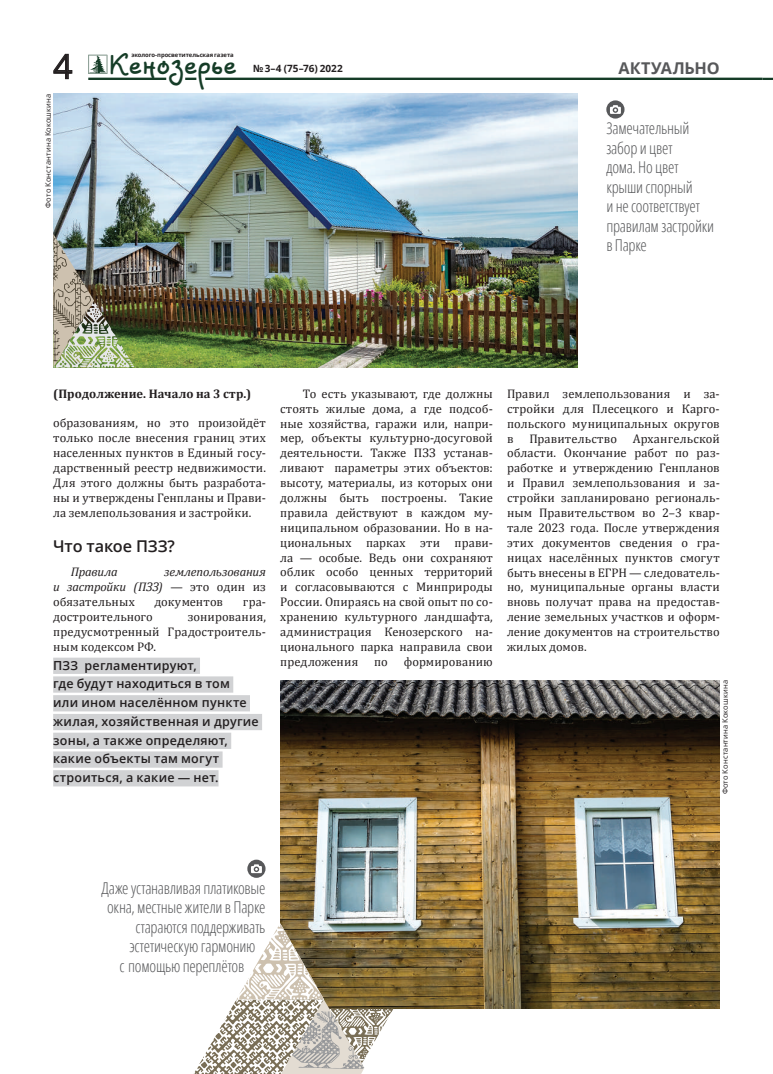
<style>
.page{position:relative;width:773px;height:1074px;background:#fff}
.page>*{position:absolute;margin:0;border:0;box-sizing:border-box;transform-origin:0 0}
.t1{font:700 23.12px "Veles";letter-spacing:-.02em;color:#153c27}
.t2{font:300 condensed 16.25px/19.5px "Open Sans";letter-spacing:-.015em;color:#57585a}
.t3{font:600 16.25px "Open Sans";letter-spacing:-.01em;color:#231f20}
.t4{font:700 16.25px "Open Sans";letter-spacing:-.005em;color:#57585a}
.t5{font:12.5px/14.9px "Cambria";letter-spacing:.005em;color:#231f20;text-align:justify}
.t6{font:600 12.5px/18.8px "Open Sans";letter-spacing:.015em;color:#231f20}
.t7{font:italic 12.5px/14.9px "Cambria";letter-spacing:-.01em;color:#231f20;text-align:justify}
.t8{font:700 12.5px "Cambria";letter-spacing:.005em;color:#231f20}
.t9{font:700 10px "Open Sans";letter-spacing:-.01em;color:#231f20}
.t10{font:7.5px "Open Sans";letter-spacing:.02em;color:#231f20}
.t11{font:700 5.88px "Open Sans";letter-spacing:-.01em;color:#231f20}
.s1{font-family:"Open Sans";font-weight:400;font-size:33.75px;color:#231f20}
.s2{font-style:normal}
</style>
<div class="page">
<svg style="left:53px;top:53px;width:20px;height:27px"></svg>
<svg style="left:88px;top:55px;width:19px;height:19px"></svg>
<hr style="left:88px;top:78px;width:78px;height:2px;background:#153c27">
<hr style="left:205px;top:78px;width:557px;height:2px;background:#153c27">
<svg style="left:762px;top:78px;width:10px;height:2px"></svg>
<svg style="left:185px;top:78px;width:11px;height:2px"></svg>
<img style="left:53px;top:94px;width:525px;height:274px">
<svg style="left:606px;top:100px;width:18px;height:19px"></svg>
<img style="left:280px;top:680px;width:439px;height:328px">
<svg style="left:247px;top:859px;width:18px;height:19px"></svg>
<img style="left:53px;top:234px;width:82px;height:134px">
<svg style="left:193px;top:923px;width:200px;height:151px"></svg>
<div style="left:53px;top:657px;width:147px;height:17px;background:#d1d2d4"></div>
<div style="left:53px;top:676px;width:180px;height:16px;background:#d1d2d4"></div>
<div style="left:53px;top:695px;width:197px;height:16px;background:#d1d2d4"></div>
<div style="left:53px;top:714px;width:209px;height:16px;background:#d1d2d4"></div>
<div style="left:53px;top:732px;width:178px;height:17px;background:#d1d2d4"></div>
<div style="left:53px;top:751px;width:169px;height:16px;background:#d1d2d4"></div>
<div style="left:53px;top:770px;width:165px;height:16px;background:#d1d2d4"></div>
<h1 class="t1" style="left:53px;top:52px;width:185px"><span class="s1">4</span> Кенозерье</h1>
<p class="t9" style="left:253px;top:61px;width:91px">№ 3–4 (75–76) 2022</p>
<p class="t11" style="left:131px;top:51px;width:104px">эколого-просветительская газета</p>
<p class="t10" style="left:43px;top:208px;width:116px;rotate:-90deg">Фото Константина Кокошкина</p>
<h2 class="t4" style="left:618px;top:57px;width:103px">АКТУАЛЬНО</h2>
<h2 class="t2" style="left:606px;top:118px;width:109px">Замечательный забор и цвет<br>дома. Но цвет крыши спорный<br>и не соответствует правилам застройки в Парке</h2>
<p class="t8" style="left:53px;top:384px;width:199px">(Продолжение. Начало на 3 стр.)</p>
<p class="t5" style="left:53px;top:416px;width:214px">образованиям, но это произойдёт только после внесения границ этих населенных пунктов в Единый госу&shy;дарственный реестр недвижимости.<br>Для этого должны быть разработа&shy;ны и утверждены Генпланы и Прави&shy;ла землепользования и застройки.</p>
<h2 class="t3" style="left:53px;top:534px;width:123px">Что такое ПЗЗ?</h2>
<p class="t7" style="left:71px;top:564px;width:48px">Правила</p>
<p class="t7" style="left:53px;top:564px;width:214px;text-indent:111px">землепользования и застройки (ПЗЗ) <span class="s2">— это один из обязательных</span></p>
<p class="t5" style="left:154px;top:594px;width:70px">документов</p>
<p class="t5" style="left:243px;top:594px;width:25px">гра-</p>
<p class="t5" style="left:53px;top:609px;width:214px;text-indent:135px">зонирования, предусмотренный Градостроитель&shy;ным кодексом РФ.</p>
<p class="t6" style="left:53px;top:655px;width:207px">ПЗЗ регламентируют,<br>где будут находиться в том<br>или ином населённом пункте жилая, хозяйственная и другие зоны, а также определяют, какие объекты там могут строиться, а какие — нет.</p>
<p class="t5" style="left:53px;top:609px;width:101px">достроительного</p>
<p class="t5" style="left:280px;top:386px;width:214px;text-indent:23px">То есть указывают, где должны стоять жилые дома, а где подсоб&shy;ные хозяйства, гаражи или, напри&shy;мер, объекты культурно-досуговой деятельности. Также ПЗЗ устанав&shy;ливают параметры этих объектов: высоту, материалы, из которых они должны быть построены. Такие правила действуют в каждом му&shy;ниципальном образовании. Но в на&shy;циональных парках эти прави&shy;ла — особые. Ведь они сохраняют облик особо ценных территорий и согласовываются с Минприроды России. Опираясь на свой опыт по со&shy;хранению культурного ландшафта, администрация Кенозерского на&shy;ционального парка направила свои предложения</p>
<p class="t5" style="left:374px;top:654px;width:15px">по</p>
<p class="t5" style="left:404px;top:654px;width:90px">формированию</p>
<p class="t5" style="left:507px;top:386px;width:214px">Правил землепользования и за&shy;стройки для Плесецкого и Карго&shy;польского муниципальных округов в</p>
<p class="t5" style="left:507px;top:431px;width:214px;text-indent:126px">Архангельской области. Окончание работ по раз&shy;работке и утверждению Генпланов и Правил землепользования и за&shy;стройки запланировано региональ&shy;ным Правительством во 2–3 квар&shy;тале 2023 года. После утверждения этих документов сведения о гра&shy;ницах населённых пунктов смогут быть внесены в ЕГРН — следователь&shy;но, муниципальные органы власти вновь получат права на предостав&shy;ление земельных участков и оформ&shy;ление документов на строительство жилых домов.</p>
<p class="t5" style="left:529px;top:431px;width:89px">Правительство</p>
<p class="t10" style="left:719px;top:794px;width:116px;rotate:-90deg">Фото Константина Кокошкина</p>
<h2 class="t2" style="left:101px;top:877px;width:166px">Даже устанавливая платиковые</h2>
<h2 class="t2" style="left:107px;top:897px;width:160px">окна, местные жители в Парке</h2>
<h2 class="t2" style="left:135px;top:916px;width:132px">стараются поддерживать</h2>
<h2 class="t2" style="left:129px;top:936px;width:128px">эстетическую гармонию</h2>
<h2 class="t2" style="left:119px;top:955px;width:126px">с помощью переплётов</h2>
</div>
